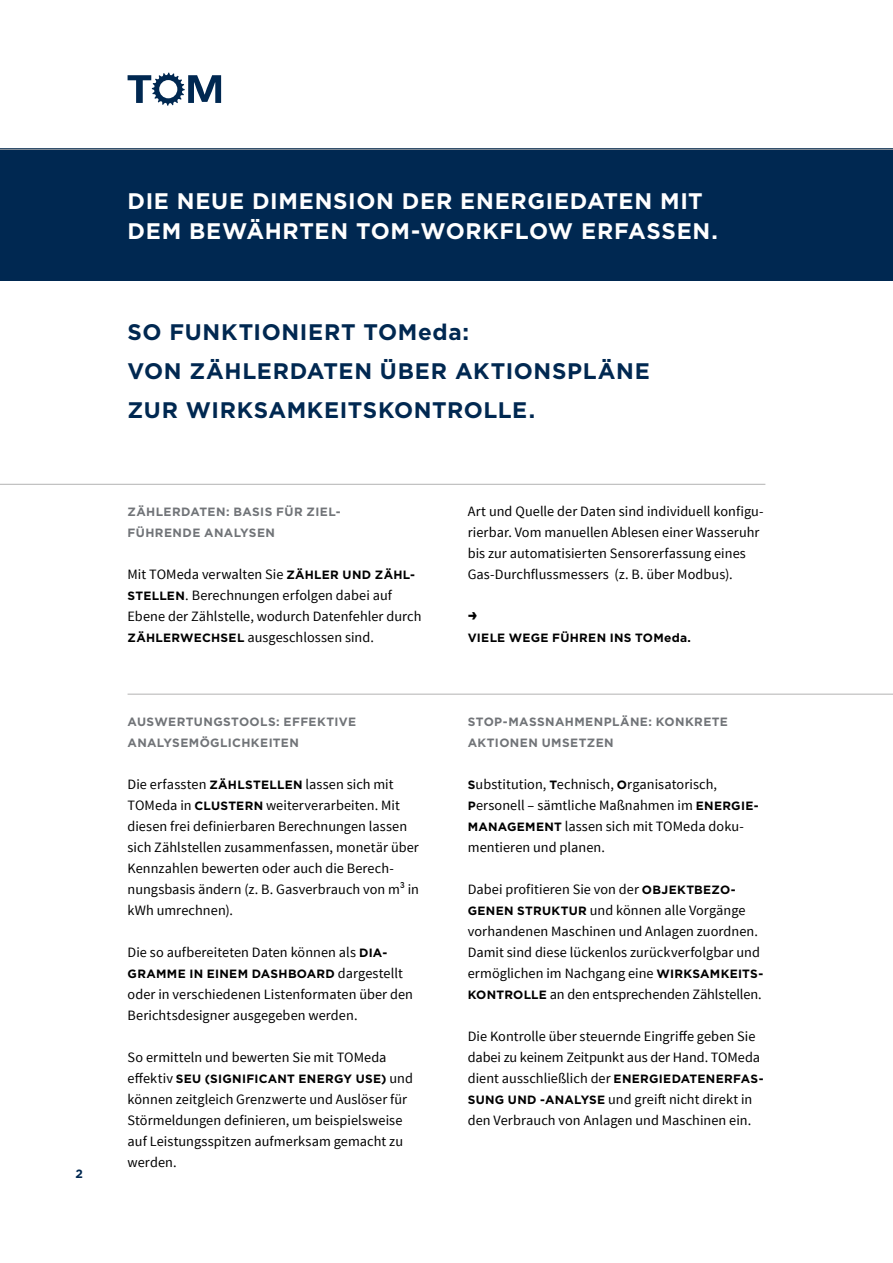
<style>
.page{position:relative;width:893px;height:1263px;background:#fff}
.page>*{position:absolute;margin:0;border:0;box-sizing:border-box;transform-origin:0 0}
.t1{font:700 22.5px/39px "Gotham";letter-spacing:.03em;color:#002851}
.t2{font:700 22.5px/30px "Gotham";letter-spacing:.03em;color:#fff}
.t3{font:15px "Zine Sans Dis X Bold Roman Exp";color:#000}
.t4{font:14.25px/21px "Source Sans Pro";letter-spacing:.005em;color:#000}
.t5{font:700 12px/21px "Gotham";letter-spacing:.035em;color:#717478}
.t6{font:700 12px "Gotham";letter-spacing:.025em;color:#000}
.t7{font:700 12px "Gotham";color:#002851}
.s1{font-family:"Gotham";font-weight:700;font-size:12px}
.s2{font-family:"Source Sans Pro";font-weight:400;font-size:14.25px}
</style>
<div class="page">
<svg style="left:128px;top:73px;width:93px;height:33px"></svg>
<div style="left:0;top:149px;width:893px;height:132px;background:#002851"></div>
<hr style="left:0;top:149px;width:893px;height:1px;background:#b3b2b2">
<hr style="left:0;top:484px;width:765px;height:1px;background:#b3b2b2">
<hr style="left:128px;top:694px;width:765px;height:1px;background:#b3b2b2">
<p class="t7" style="left:75px;top:1167px;width:9px">2</p>
<h1 class="t2" style="left:128px;top:185px;width:592px">DIE NEUE DIMENSION DER ENERGIEDATEN MIT<br>DEM BEWÄHRTEN TOM-WORKFLOW ERFASSEN.</h1>
<h1 class="t1" style="left:128px;top:312px;width:524px">SO FUNKTIONIERT TOMeda:<br>VON ZÄHLERDATEN ÜBER AKTIONSPLÄNE<br>ZUR WIRKSAMKEITSKONTROLLE.</h1>
<p class="t5" style="left:128px;top:501px;width:215px">ZÄHLERDATEN: BASIS FÜR ZIEL-<br>FÜHRENDE ANALYSEN</p>
<p class="t4" style="left:128px;top:564px;width:295px">Mit TOMeda verwalten Sie <span class="s1">ZÄHLER UND ZÄHL-STELLEN</span>. Berechnungen erfolgen dabei auf Ebene der Zählstelle, wodurch Datenfehler durch <span class="s1">ZÄHLERWECHSEL</span> ausgeschlossen sind.</p>
<p class="t5" style="left:128px;top:711px;width:230px">AUSWERTUNGSTOOLS: EFFEKTIVE<br>ANALYSEMÖGLICHKEITEN</p>
<p class="t4" style="left:128px;top:774px;width:293px">Die erfassten <span class="s1">ZÄHLSTELLEN</span> lassen sich mit TOMeda in <span class="s1">CLUSTERN</span> weiterverarbeiten. Mit diesen frei definierbaren Berechnungen lassen sich Zählstellen zusammenfassen, monetär über Kennzahlen bewerten oder auch die Berech&shy;nungsbasis ändern (z. B. Gasverbrauch von m³ in kWh umrechnen).</p>
<p class="t4" style="left:128px;top:942px;width:261px">Die so aufbereiteten Daten können als <span class="s1">DIA-</span></p>
<p class="t6" style="left:128px;top:967px;width:277px">GRAMME IN EINEM DASHBOARD <span class="s2">dargestellt</span></p>
<p class="t4" style="left:128px;top:984px;width:287px">oder in verschiedenen Listenformaten über den<br>Berichtsdesigner ausgegeben werden.</p>
<p class="t4" style="left:128px;top:1047px;width:261px">So ermitteln und bewerten Sie mit TOMeda</p>
<p class="t6" style="left:128px;top:1072px;width:287px"><span class="s2">effektiv</span> SEU (SIGNIFICANT ENERGY USE) <span class="s2">und</span></p>
<p class="t4" style="left:128px;top:1089px;width:281px">können zeitgleich Grenzwerte und Auslöser für Störmeldungen definieren, um beispielsweise auf Leistungsspitzen aufmerksam gemacht zu werden.</p>
<p class="t4" style="left:468px;top:501px;width:297px">Art und Quelle der Daten sind individuell konfigu&shy;rierbar. Vom manuellen Ablesen einer Wasseruhr bis zur automatisierten Sensorerfassung eines Gas-Durchflussmessers (z. B. über Modbus).</p>
<p class="t3" style="left:468px;top:609px;width:11px">t</p>
<p class="t6" style="left:468px;top:631px;width:225px">VIELE WEGE FÜHREN INS TOMeda.</p>
<p class="t5" style="left:468px;top:711px;width:262px">STOP-MASSNAHMENPLÄNE: KONKRETE<br>AKTIONEN UMSETZEN</p>
<p class="t4" style="left:468px;top:774px;width:292px"><span class="s1">S</span>ubstitution, <span class="s1">T</span>echnisch, <span class="s1">O</span>rganisatorisch, <span class="s1">P</span>ersonell – sämtliche Maßnahmen im <span class="s1">ENERGIE-MANAGEMENT</span> lassen sich mit TOMeda doku&shy;mentieren und planen.</p>
<p class="t4" style="left:468px;top:879px;width:297px">Dabei profitieren Sie von der <span class="s1">OBJEKTBEZO-GENEN STRUKTUR</span> und können alle Vorgänge vorhandenen Maschinen und Anlagen zuordnen.<br>Damit sind diese lückenlos zurückverfolgbar und ermöglichen im Nachgang eine <span class="s1">WIRKSAMKEITS-KONTROLLE</span> an den entsprechenden Zählstellen.</p>
<p class="t4" style="left:468px;top:1026px;width:297px">Die Kontrolle über steuernde Eingriffe geben Sie dabei zu keinem Zeitpunkt aus der Hand. TOMeda dient ausschließlich der <span class="s1">ENERGIEDATENERFAS-SUNG UND -ANALYSE</span> und greift nicht direkt in den Verbrauch von Anlagen und Maschinen ein.</p>
</div>
